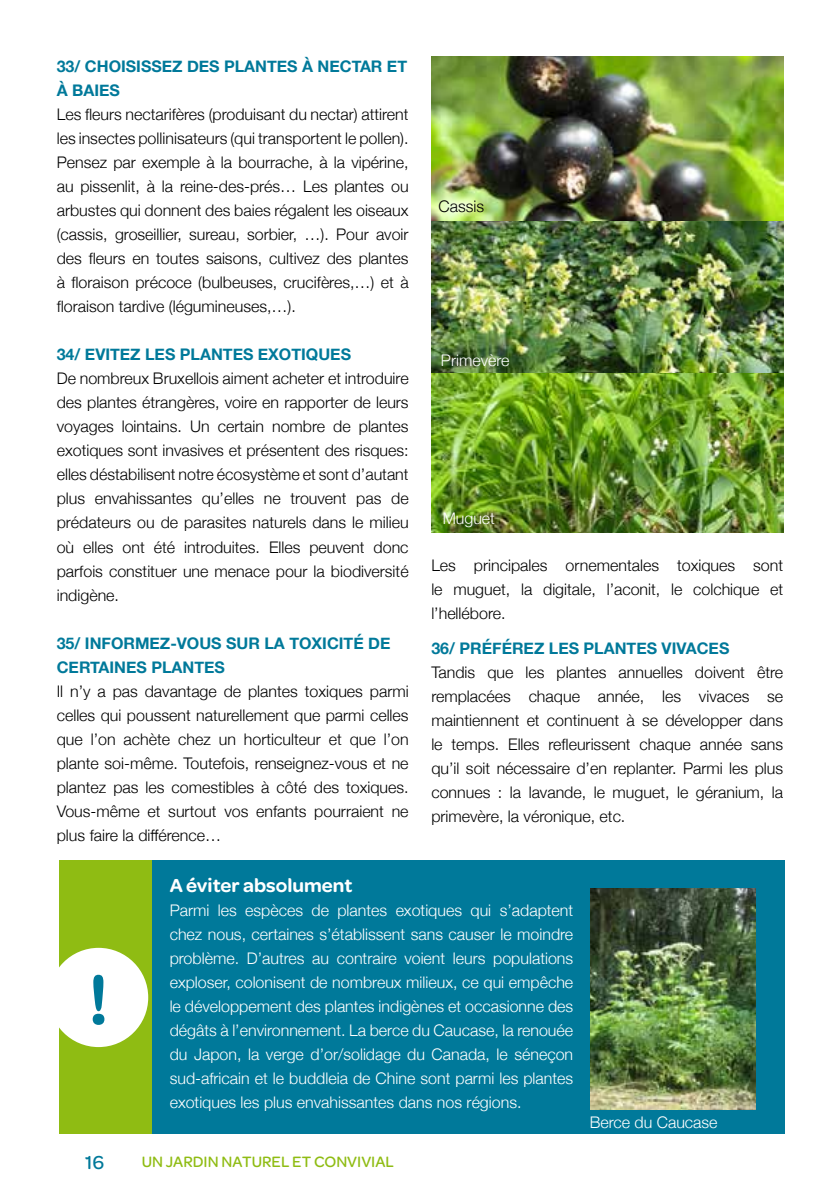
<style>
.page{position:relative;width:840px;height:1191px;background:#fff}
.page>*{position:absolute;margin:0;border:0;box-sizing:border-box;transform-origin:0 0}
.t1{font:700 72px "Mija";color:#00799a}
.t2{font:600 20px "Omnes";color:#fff}
.t3{font:500 20px "Omnes";color:#00799a}
.t4{font:300 16px/24px "Helvetica Neue";color:#000;text-align:justify}
.t5{font:300 16px/24px "Helvetica Neue";color:#fff;text-align:justify}
.t6{font:700 16px/24px "Helvetica Neue";color:#00799a}
.t7{font:500 16px "Omnes";color:#8fbc13}
</style>
<div class="page">
<div style="left:60px;top:860px;width:93px;height:274px;background:#8fbc13"></div>
<div style="left:49px;top:947px;width:99px;height:100px;background:#fff;border-radius:50%"></div>
<div style="left:153px;top:860px;width:631px;height:274px;background:#00799a"></div>
<img style="left:590px;top:888px;width:165px;height:221px">
<img style="left:431px;top:57px;width:351px;height:164px">
<img style="left:431px;top:221px;width:351px;height:152px">
<img style="left:431px;top:373px;width:351px;height:159px">
<p class="t6" style="left:57px;top:55px;width:352px">33/ CHOISISSEZ DES PLANTES À NECTAR ET<br>À BAIES</p>
<p class="t4" style="left:57px;top:101px;width:353px">Les fleurs nectarifères (produisant du nectar) attirent les insectes pollinisateurs (qui transportent le pollen).<br>Pensez par exemple à la bourrache, à la vipérine, au pissenlit, à la reine-des-prés… Les plantes ou arbustes qui donnent des baies régalent les oiseaux (cassis, groseillier, sureau, sorbier, …). Pour avoir des fleurs en toutes saisons, cultivez des plantes à floraison précoce (bulbeuses, crucifères,…) et à floraison tardive (légumineuses,…).</p>
<p class="t6" style="left:57px;top:343px;width:295px">34/ EVITEZ LES PLANTES EXOTIQUES</p>
<p class="t4" style="left:57px;top:365px;width:353px">De nombreux Bruxellois aiment acheter et introduire des plantes étrangères, voire en rapporter de leurs voyages lointains. Un certain nombre de plantes exotiques sont invasives et présentent des risques: elles déstabilisent notre écosystème et sont d’autant plus envahissantes qu’elles ne trouvent pas de prédateurs ou de parasites naturels dans le milieu où elles ont été introduites. Elles peuvent donc parfois constituer une menace pour la biodiversité indigène.</p>
<p class="t6" style="left:57px;top:631px;width:335px">35/ INFORMEZ-VOUS SUR LA TOXICITÉ DE<br>CERTAINES PLANTES</p>
<p class="t4" style="left:57px;top:677px;width:353px">Il n’y a pas davantage de plantes toxiques parmi celles qui poussent naturellement que parmi celles que l’on achète chez un horticulteur et que l’on plante soi-même. Toutefois, renseignez-vous et ne plantez pas les comestibles à côté des toxiques.<br>Vous-même et surtout vos enfants pourraient ne plus faire la différence…</p>
<p class="t4" style="left:438px;top:193px;width:47px">Cassis</p>
<p class="t5" style="left:440px;top:347px;width:70px">Primevère</p>
<p class="t5" style="left:442px;top:505px;width:54px">Muguet</p>
<p class="t4" style="left:431px;top:552px;width:353px">Les principales ornementales toxiques sont le muguet, la digitale, l’aconit, le colchique et l’hellébore.</p>
<p class="t6" style="left:431px;top:636px;width:299px">36/ PRÉFÉREZ LES PLANTES VIVACES</p>
<p class="t4" style="left:431px;top:659px;width:353px">Tandis que les plantes annuelles doivent être remplacées chaque année, les vivaces se maintiennent et continuent à se développer dans le temps. Elles refleurissent chaque année sans qu’il soit nécessaire d’en replanter. Parmi les plus connues : la lavande, le muguet, le géranium, la primevère, la véronique, etc.</p>
<h1 class="t1" style="left:89px;top:960px;width:20px">!</h1>
<p class="t2" style="left:170px;top:870px;width:184px">A éviter absolument</p>
<p class="t5" style="left:170px;top:896px;width:405px">Parmi les espèces de plantes exotiques qui s’adaptent chez nous, certaines s’établissent sans causer le moindre problème. D’autres au contraire voient leurs populations exploser, colonisent de nombreux milieux, ce qui empêche le développement des plantes indigènes et occasionne des dégâts à l’environnement. La berce du Caucase, la renouée du Japon, la verge d’or/solidage du Canada, le séneçon sud-africain et le buddleia de Chine sont parmi les plantes exotiques les plus envahissantes dans nos régions.</p>
<p class="t3" style="left:85px;top:1148px;width:21px">16</p>
<p class="t7" style="left:142px;top:1150px;width:253px">UN JARDIN NATUREL ET CONVIVIAL</p>
<p class="t5" style="left:589px;top:1109px;width:129px">Berce du Caucase</p>
</div>
